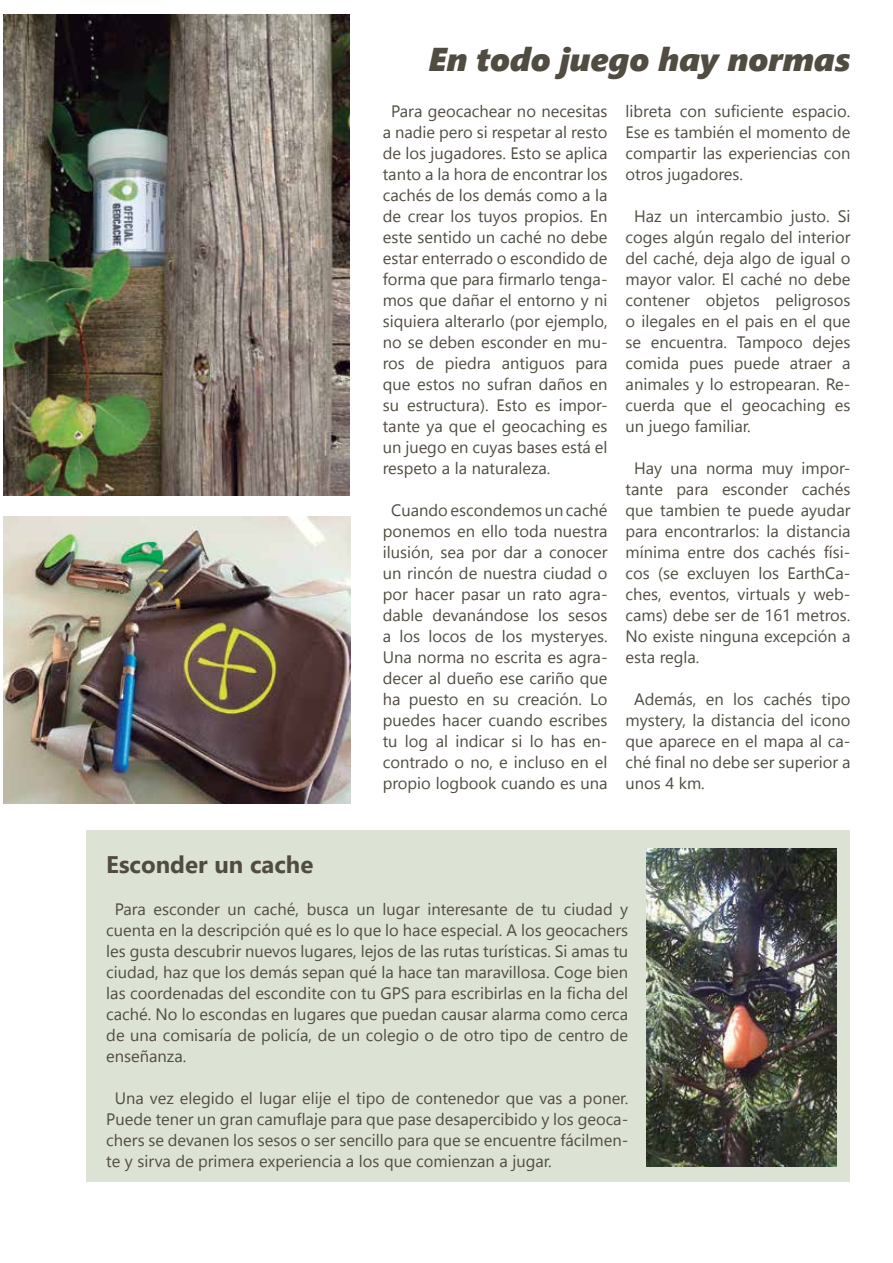
<style>
.page{position:relative;width:893px;height:1263px;background:#fff}
.page>*{position:absolute;margin:0;border:0;box-sizing:border-box;transform-origin:0 0}
.t1{font:italic 33px "Segoe UI Black";color:#504c41}
.t2{font:700 24px "Segoe UI";color:#504c41}
.t3{font:16.5px/21px "Segoe UI";color:#504c41;text-align:justify}
</style>
<div class="page">
<div style="left:86px;top:830px;width:764px;height:351px;background:#dce2d4"></div>
<img style="left:3px;top:517px;width:348px;height:287px">
<img style="left:3px;top:15px;width:346px;height:480px">
<img style="left:646px;top:849px;width:190px;height:317px">
<h1 class="t1" style="left:428px;top:34px;width:423px">En todo juego hay normas</h1>
<p class="t3" style="left:383px;top:100px;width:226px;text-indent:8px">Para geocachear no necesitas a nadie pero si respetar al resto de los jugadores. Esto se aplica tanto a la hora de encontrar los cachés de los demás como a la de crear los tuyos propios. En este sentido un caché no debe estar enterrado o escondido de forma que para firmarlo tenga&shy;mos que dañar el entorno y ni siquiera alterarlo (por ejemplo, no se deben esconder en mu&shy;ros de piedra antiguos para que estos no sufran daños en su estructura). Esto es impor&shy;tante ya que el geocaching es un juego en cuyas bases está el respeto a la naturaleza.</p>
<p class="t3" style="left:383px;top:499px;width:226px;text-align:center">Cuando escondemos un caché ponemos en ello toda nuestra ilusión, sea por dar a conocer un rincón de nuestra ciudad o por hacer pasar un rato agra&shy;dable devanándose los sesos a los locos de los mysteryes.<br>Una norma no escrita es agra&shy;decer al dueño ese cariño que ha puesto en su creación. Lo puedes hacer cuando escribes tu log al indicar si lo has en&shy;contrado o no, e incluso en el propio logbook cuando es una</p>
<p class="t3" style="left:626px;top:100px;width:226px">libreta con suficiente espacio.<br>Ese es también el momento de compartir las experiencias con otros jugadores.</p>
<p class="t3" style="left:626px;top:205px;width:226px;text-indent:8px">Haz un intercambio justo. Si coges algún regalo del interior del caché, deja algo de igual o mayor valor. El caché no debe contener objetos peligrosos o ilegales en el pais en el que se encuentra. Tampoco dejes comida pues puede atraer a animales y lo estropearan. Re&shy;cuerda que el geocaching es un juego familiar.</p>
<p class="t3" style="left:626px;top:458px;width:226px;text-indent:9px">Hay una norma muy impor&shy;tante para esconder cachés que tambien te puede ayudar para encontrarlos: la distancia mínima entre dos cachés físi&shy;cos (se excluyen los EarthCa&shy;ches, eventos, virtuals y web&shy;cams) debe ser de 161 metros.<br>No existe ninguna excepción a esta regla.</p>
<p class="t3" style="left:626px;top:689px;width:226px;text-indent:8px">Además, en los cachés tipo mystery, la distancia del icono que aparece en el mapa al ca&shy;ché final no debe ser superior a unos 4 km.</p>
<h2 class="t2" style="left:106px;top:845px;width:209px">Esconder un cache</h2>
<p class="t3" style="left:106px;top:898px;width:523px;text-indent:8px">Para esconder un caché, busca un lugar interesante de tu ciudad y cuenta en la descripción qué es lo que lo hace especial. A los geocachers les gusta descubrir nuevos lugares, lejos de las rutas turísticas. Si amas tu ciudad, haz que los demás sepan qué la hace tan maravillosa. Coge bien las coordenadas del escondite con tu GPS para escribirlas en la ficha del caché. No lo escondas en lugares que puedan causar alarma como cerca de una comisaría de policía, de un colegio o de otro tipo de centro de enseñanza.</p>
<p class="t3" style="left:106px;top:1087px;width:523px;text-indent:8px">Una vez elegido el lugar elije el tipo de contenedor que vas a poner.<br>Puede tener un gran camuflaje para que pase desapercibido y los geoca&shy;chers se devanen los sesos o ser sencillo para que se encuentre fácilmen&shy;te y sirva de primera experiencia a los que comienzan a jugar.</p>
</div>
